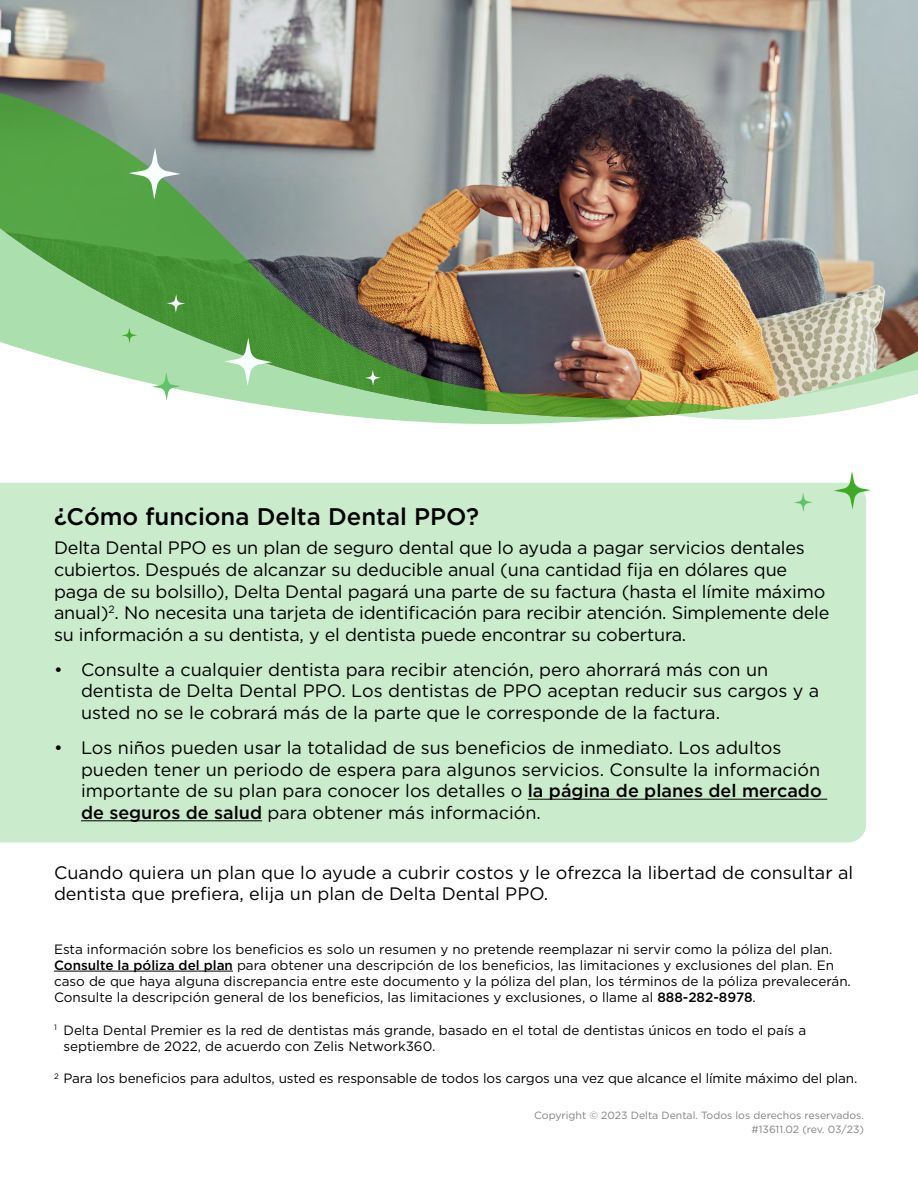
<style>
.page{position:relative;width:918px;height:1188px;background:#fff}
.page>*{position:absolute;margin:0;border:0;box-sizing:border-box;transform-origin:0 0}
.t1{font:500 24px "Gotham";color:#000}
.t2{font:18px/21.6px "Gotham";color:#000}
.t3{font:13.5px/16.2px "Gotham";color:#000}
.t4{font:10.5px/13.5px "Gotham";color:#808285;text-align:right}
.s1{font-weight:500}
</style>
<div class="page">
<img style="left:0;top:0;width:918px;height:36px">
<img style="left:0;top:36px;width:918px;height:388px">
<svg style="left:224px;top:338px;width:48px;height:48px"></svg>
<svg style="left:129px;top:148px;width:52px;height:51px"></svg>
<svg style="left:167px;top:294px;width:18px;height:19px"></svg>
<svg style="left:152px;top:372px;width:29px;height:29px"></svg>
<svg style="left:121px;top:327px;width:16px;height:16px"></svg>
<svg style="left:365px;top:370px;width:16px;height:16px"></svg>
<div style="left:0;top:483px;width:866px;height:359px;background:#caebcc"></div>
<svg style="left:834px;top:471px;width:37px;height:39px"></svg>
<svg style="left:794px;top:492px;width:19px;height:20px"></svg>
<hr style="left:528px;top:799px;width:299px;height:1px;background:#000">
<hr style="left:81px;top:820px;width:181px;height:1px;background:#000">
<hr style="left:54px;top:971px;width:179px;height:1px;background:#000">
<h1 class="t1" style="left:54px;top:501px;width:427px">¿Cómo funciona Delta Dental PPO?</h1>
<p class="t2" style="left:54px;top:537px;width:777px">Delta Dental PPO es un plan de seguro dental que lo ayuda a pagar servicios dentales cubiertos. Después de alcanzar su deducible anual (una cantidad fija en dólares que paga de su bolsillo), Delta Dental pagará una parte de su factura (hasta el límite máximo anual)<sup>2</sup>. No necesita una tarjeta de identificación para recibir atención. Simplemente dele su información a su dentista, y el dentista puede encontrar su cobertura.</p>
<p class="t2" style="left:81px;top:658px;width:740px;text-indent:-27px">• Consulte a cualquier dentista para recibir atención, pero ahorrará más con un dentista de Delta Dental PPO. Los dentistas de PPO aceptan reducir sus cargos y a usted no se le cobrará más de la parte que le corresponde de la factura.</p>
<p class="t2" style="left:81px;top:737px;width:742px;text-indent:-27px">• Los niños pueden usar la totalidad de sus beneficios de inmediato. Los adultos pueden tener un periodo de espera para algunos servicios. Consulte la información importante de su plan para conocer los detalles o <span class="s1">la página de planes del mercado de seguros de salud</span> para obtener más información.</p>
<p class="t2" style="left:54px;top:861px;width:801px">Cuando quiera un plan que lo ayude a cubrir costos y le ofrezca la libertad de consultar al dentista que prefiera, elija un plan de Delta Dental PPO.</p>
<p class="t3" style="left:54px;top:940px;width:798px">Esta información sobre los beneficios es solo un resumen y no pretende reemplazar ni servir como la póliza del plan.<br><span class="s1">Consulte la póliza del plan</span> para obtener una descripción de los beneficios, las limitaciones y exclusiones del plan. En caso de que haya alguna discrepancia entre este documento y la póliza del plan, los términos de la póliza prevalecerán.<br>Consulte la descripción general de los beneficios, las limitaciones y exclusiones, o llame al <span class="s1">888-282-8978</span>.</p>
<p class="t3" style="left:63px;top:1021px;width:744px;text-indent:-9px"><sup>1</sup> Delta Dental Premier es la red de dentistas más grande, basado en el total de dentistas únicos en todo el país a septiembre de 2022, de acuerdo con Zelis Network360.</p>
<p class="t3" style="left:54px;top:1070px;width:805px"><sup>2</sup> Para los beneficios para adultos, usted es responsable de todos los cargos una vez que alcance el límite máximo del plan.</p>
<p class="t4" style="left:534px;top:1109px;width:331px">Copyright © 2023 Delta Dental. Todos los derechos reservados. #13611.02 (rev. 03/23)</p>
</div>
